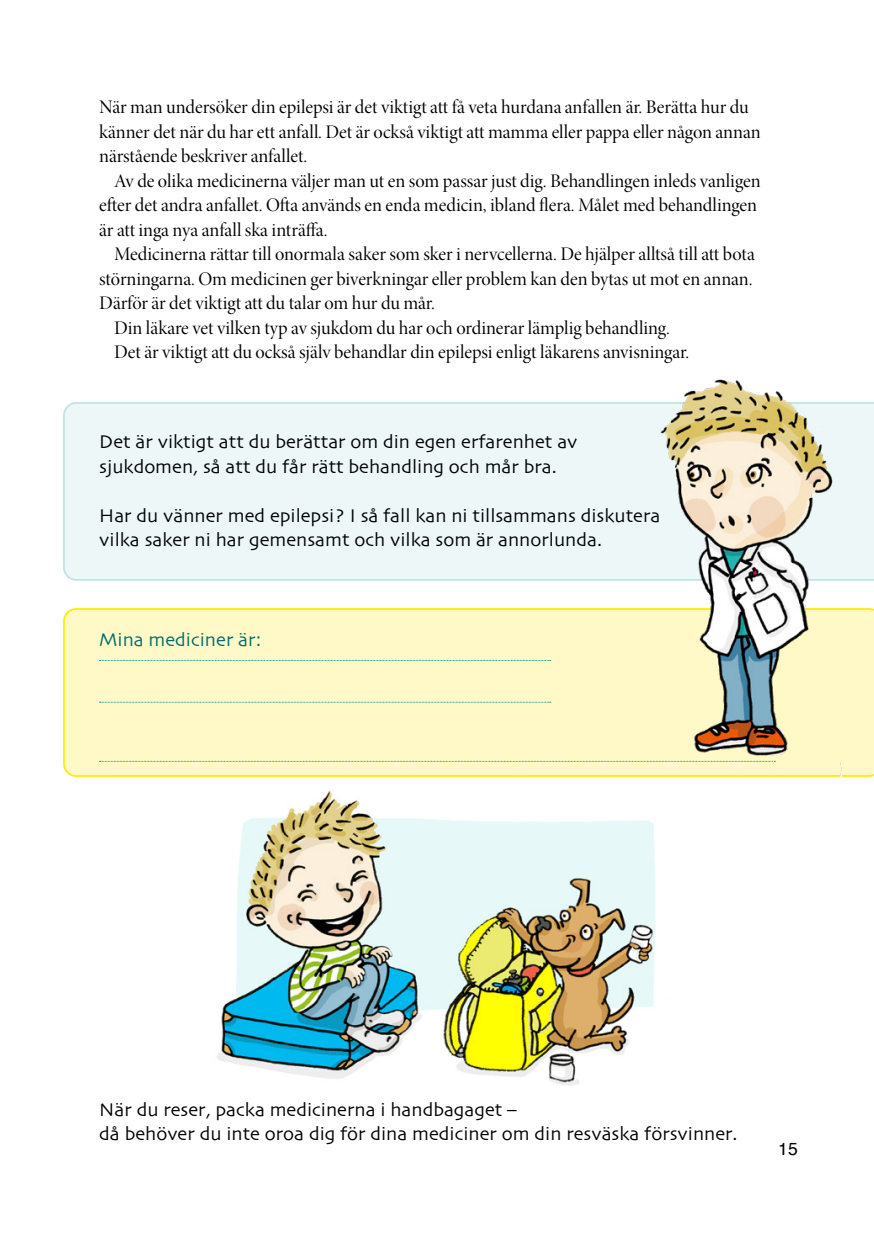
<style>
.page{position:relative;width:874px;height:1241px;background:#fff}
.page>*{position:absolute;margin:0;border:0;box-sizing:border-box;transform-origin:0 0}
.leipis_sisennys{font:19.25px/24.5px "Minion Pro Disp";color:#000}
.leipis_musta_erikois{font:19.25px/24.5px "Skia";color:#000}
.Leipis_turkoosi_oike{font:19.25px "Skia";color:#006b68}
.t1{font:17.5px "Helvetica";color:#000}
</style>
<div class="page">
<div style="left:63px;top:608px;width:810px;height:168px;background:#fff9c7"></div>
<img style="left:217px;top:791px;width:439px;height:294px">
<div style="left:63px;top:402px;width:810px;height:178px;background:#edf7f8"></div>
<svg style="left:99px;top:660px;width:451px;height:1px"></svg>
<img style="left:649px;top:379px;width:192px;height:397px">
<svg style="left:99px;top:701px;width:451px;height:1px"></svg>
<svg style="left:99px;top:761px;width:676px;height:1px"></svg>
<p class="leipis_sisennys" style="left:99px;top:95px;width:662px">När man undersöker din epilepsi är det viktigt att få veta hurdana anfallen är. Berätta hur du känner det när du har ett anfall. Det är också viktigt att mamma eller pappa eller någon annan närstående beskriver anfallet.</p>
<p class="leipis_sisennys" style="left:99px;top:169px;width:662px;text-indent:15px">Av de olika medicinerna väljer man ut en som passar just dig. Behandlingen inleds vanligen efter det andra anfallet. Ofta används en enda medicin, ibland flera. Målet med behandlingen är att inga nya anfall ska inträffa.</p>
<p class="leipis_sisennys" style="left:99px;top:242px;width:656px;text-align:justify;text-indent:15px">Medicinerna rättar till onormala saker som sker i nervcellerna. De hjälper alltså till att bota störningarna. Om medicinen ger biverkningar eller problem kan den bytas ut mot en annan.<br>Därför är det viktigt att du talar om hur du mår.</p>
<p class="leipis_sisennys" style="left:114px;top:316px;width:557px">Din läkare vet vilken typ av sjukdom du har och ordinerar lämplig behandling.</p>
<p class="leipis_sisennys" style="left:114px;top:340px;width:576px">Det är viktigt att du också själv behandlar din epilepsi enligt läkarens anvisningar.</p>
<p class="leipis_musta_erikois" style="left:99px;top:430px;width:479px">Det är viktigt att du berättar om din egen erfarenhet av sjukdomen, så att du får rätt behandling och mår bra.</p>
<p class="leipis_musta_erikois" style="left:99px;top:504px;width:562px">Har du vänner med epilepsi? I så fall kan ni tillsammans diskutera vilka saker ni har gemensamt och vilka som är annorlunda.</p>
<p class="Leipis_turkoosi_oike" style="left:99px;top:628px;width:164px">Mina mediciner är:</p>
<p class="leipis_musta_erikois" style="left:99px;top:1098px;width:639px">När du reser, packa medicinerna i handbagaget –<br>då behöver du inte oroa dig för dina mediciner om din resväska försvinner.</p>
<p class="t1" style="left:777px;top:1134px;width:21px">15</p>
</div>
